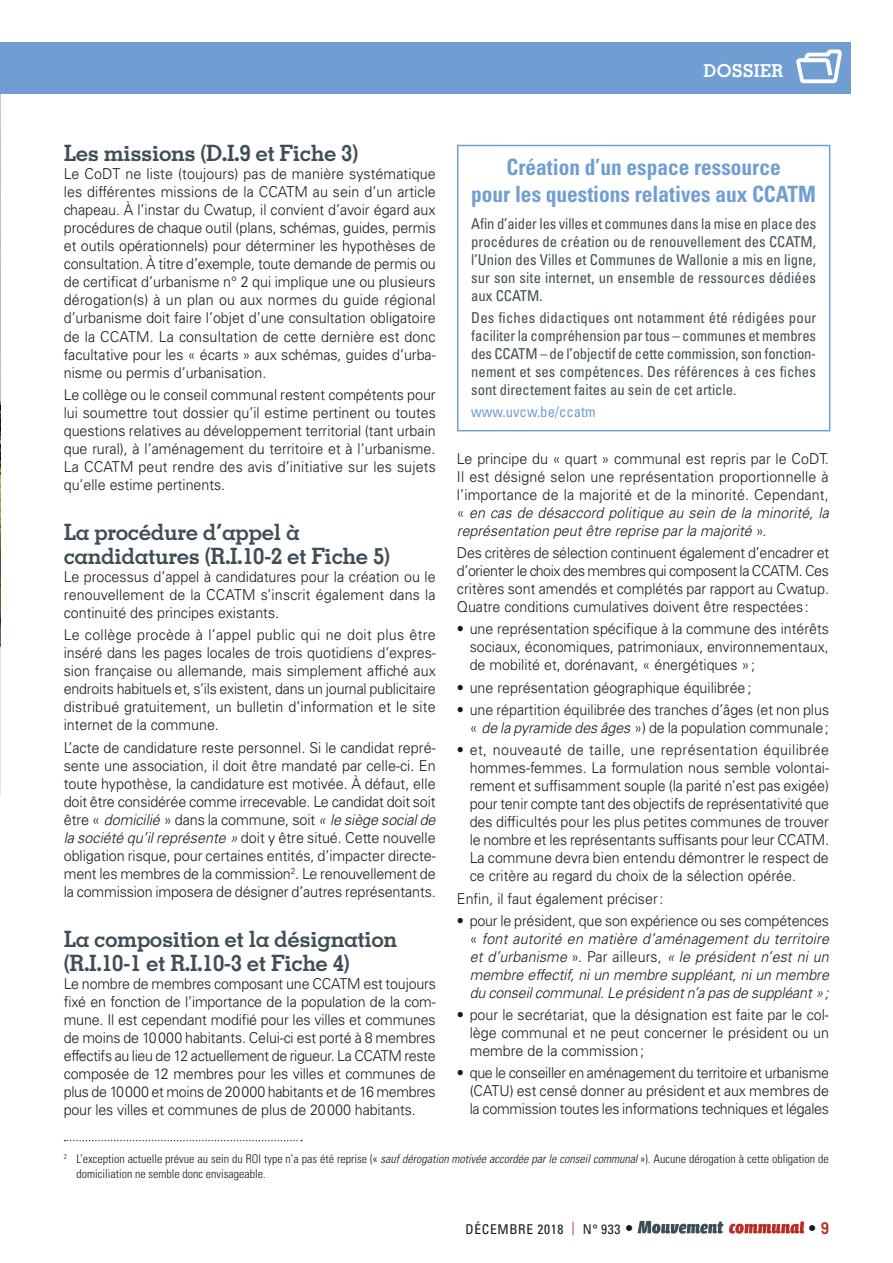
<style>
.page{position:relative;width:893px;height:1263px;background:#fff}
.page>*{position:absolute;margin:0;border:0;box-sizing:border-box;transform-origin:0 0}
.t1{font:700 22.5px/24px "Memphis LT Std";letter-spacing:-.02em;color:#3e4e55}
.t2{font:700 condensed 22.5px/27px "Univers LT Std";color:#709ed3;text-align:center;scale:.95 1}
.t3{font:700 17.85px "Memphis LT Std";letter-spacing:.01em;color:#fff}
.t4{font:700 16.5px "Memphis LT Std";color:#181a18}
.t5{font:300 15px/18px "Univers LT Std";color:#181a18;text-align:justify;scale:.95 1}
.t6{font:300 15px/18px "Univers LT Std";color:#181a18;text-align:justify;scale:.96 1}
.t7{font:condensed 15px/18px "Univers LT Std";letter-spacing:.005em;color:#3e4e55;text-align:justify}
.t8{font:italic 300 15px/18px "Univers LT Std";letter-spacing:-.01em;color:#181a18;text-align:justify;scale:.95 1}
.t9{font:condensed 15px "Univers LT Std";color:#709ed3}
.t10{font:condensed 13.5px "Univers LT Std";letter-spacing:.05em;color:#181a18}
.t11{font:300 condensed 12px/14.2px "Univers LT Std";color:#181a18}
.s1{font-style:italic}
.s2{font-style:normal}
.s3{color:#ba2d25}
.s4{font-family:"Memphis LT Std";font-weight:700;font-stretch:normal;font-size:16.5px}
</style>
<div class="page">
<svg style="left:65px;top:1140px;width:237px;height:1px"></svg>
<div style="left:0;top:43px;width:850px;height:51px;background:#709ed3"></div>
<svg style="left:796px;top:49px;width:46px;height:35px"></svg>
<img style="left:0;top:94px;width:1px;height:308px">
<img style="left:0;top:402px;width:1px;height:244px">
<div style="left:457px;top:145px;width:373px;height:286px;border:2px solid #709ed3"></div>
<svg style="left:637px;top:1221px;width:86px;height:13px"></svg>
<svg style="left:729px;top:1222px;width:75px;height:12px"></svg>
<p class="t3" style="left:703px;top:63px;width:81px">DOSSIER</p>
<h1 class="t1" style="left:64px;top:142px;width:296px">Les missions (D.I.9 et Fiche 3)</h1>
<p class="t5" style="left:64px;top:166px;width:393px">Le CoDT ne liste (toujours) pas de manière systématique les différentes missions de la CCATM au sein d’un article chapeau. À l’instar du Cwatup, il convient d’avoir égard aux procédures de chaque outil (plans, schémas, guides, permis et outils opérationnels) pour déterminer les hypothèses de consultation. À titre d’exemple, toute demande de permis ou de certificat d’urbanisme n° 2 qui implique une ou plusieurs dérogation(s) à un plan ou aux normes du guide régional d’urbanisme doit faire l’objet d’une consultation obligatoire de la CCATM. La consultation de cette dernière est donc facultative pour les « écarts » aux schémas, guides d’urba&shy;nisme ou permis d’urbanisation.</p>
<p class="t5" style="left:64px;top:386px;width:393px">Le collège ou le conseil communal restent compétents pour lui soumettre tout dossier qu’il estime pertinent ou toutes questions relatives au développement territorial (tant urbain que rural), à l’aménagement du territoire et à l’urbanisme.<br>La CCATM peut rendre des avis d’initiative sur les sujets qu’elle estime pertinents.</p>
<h1 class="t1" style="left:64px;top:521px;width:328px">La procédure d’appel à candidatures (R.I.10-2 et Fiche 5)</h1>
<p class="t5" style="left:64px;top:568px;width:393px">Le processus d’appel à candidatures pour la création ou le renouvellement de la CCATM s’inscrit également dans la continuité des principes existants.</p>
<p class="t5" style="left:64px;top:627px;width:393px">Le collège procède à l’appel public qui ne doit plus être inséré dans les pages locales de trois quotidiens d’expres&shy;sion française ou allemande, mais simplement affiché aux endroits habituels et, s’ils existent, dans un journal publicitaire distribué gratuitement, un bulletin d’information et le site internet de la commune.</p>
<p class="t6" style="left:64px;top:739px;width:389px">L’acte de candidature reste personnel. Si le candidat repré&shy;sente une association, il doit être mandaté par celle-ci. En toute hypothèse, la candidature est motivée. À défaut, elle doit être considérée comme irrecevable. Le candidat doit soit être « <span class="s1">domicilié</span> » dans la commune, soit <span class="s1">« le siège social de la société qu’il représente »</span> doit y être situé. Cette nouvelle obligation risque, pour certaines entités, d’impacter directe&shy;ment les membres de la commission<sup>2</sup>. Le renouvellement de la commission imposera de désigner d’autres représentants.</p>
<h1 class="t1" style="left:64px;top:928px;width:335px">La composition et la désignation (R.I.10-1 et R.I.10-3 et Fiche 4)</h1>
<p class="t5" style="left:64px;top:975px;width:393px">Le nombre de membres composant une CCATM est toujours fixé en fonction de l’importance de la population de la com&shy;mune. Il est cependant modifié pour les villes et communes de moins de 10 000 habitants. Celui-ci est porté à 8 membres effectifs au lieu de 12 actuellement de rigueur. La CCATM reste composée de 12 membres pour les villes et communes de plus de 10 000 et moins de 20 000 habitants et de 16 membres pour les villes et communes de plus de 20 000 habitants.</p>
<p class="t11" style="left:77px;top:1153px;width:754px;text-indent:-13px"><sup>2</sup> L’exception actuelle prévue au sein du ROI type n’a pas été reprise (« <span class="s1">sauf dérogation motivée accordée par le conseil communal</span> »). Aucune dérogation à cette obligation de domiciliation ne semble donc envisageable.</p>
<h1 class="t2" style="left:471px;top:155px;width:364px">Création d’un espace ressource<br>pour les questions relatives aux CCATM</h1>
<p class="t7" style="left:471px;top:215px;width:346px">Afin d’aider les villes et communes dans la mise en place des procédures de création ou de renouvellement des CCATM, l’Union des Villes et Communes de Wallonie a mis en ligne, sur son site internet, un ensemble de ressources dédiées aux CCATM.</p>
<p class="t7" style="left:471px;top:309px;width:347px">Des fiches didactiques ont notamment été rédigées pour faciliter la compréhension par tous – communes et membres des CCATM – de l’objectif de cette commission, son fonction&shy;nement et ses compétences. Des références à ces fiches sont directement faites au sein de cet article.</p>
<p class="t9" style="left:471px;top:406px;width:126px">www.uvcw.be/ccatm</p>
<p class="t5" style="left:457px;top:450px;width:393px">Le principe du « quart » communal est repris par le CoDT.<br>Il est désigné selon une représentation proportionnelle à l’importance de la majorité et de la minorité. Cependant, « <span class="s1">en cas de désaccord politique au sein de la minorité, la représentation peut être reprise par la majorité</span> ».</p>
<p class="t5" style="left:457px;top:544px;width:393px">Des critères de sélection continuent également d’encadrer et d’orienter le choix des membres qui composent la CCATM. Ces critères sont amendés et complétés par rapport au Cwatup.<br>Quatre conditions cumulatives doivent être respectées :</p>
<p class="t5" style="left:470px;top:621px;width:380px;text-indent:-13px">• une représentation spécifique à la commune des intérêts sociaux, économiques, patrimoniaux, environnementaux, de mobilité et, dorénavant, « énergétiques » ;</p>
<p class="t5" style="left:457px;top:679px;width:311px">• une représentation géographique équilibrée ;</p>
<p class="t5" style="left:457px;top:701px;width:393px;text-align:right">• une répartition équilibrée des tranches d’âges (et non plus « <span class="s1">de la pyramide des âges</span> ») de la population communale ;</p>
<p class="t5" style="left:470px;top:742px;width:380px;text-indent:-13px">• et, nouveauté de taille, une représentation équilibrée hommes-femmes. La formulation nous semble volontai&shy;rement et suffisamment souple (la parité n’est pas exigée) pour tenir compte tant des objectifs de représentativité que des difficultés pour les plus petites communes de trouver le nombre et les représentants suffisants pour leur CCATM.<br>La commune devra bien entendu démontrer le respect de ce critère au regard du choix de la sélection opérée.</p>
<p class="t5" style="left:457px;top:890px;width:219px">Enfin, il faut également préciser :</p>
<p class="t8" style="left:470px;top:912px;width:380px;text-indent:-13px"><span class="s2">• pour le président, que son expérience ou ses compétences «</span> font autorité en matière d’aménagement du territoire et d’urbanisme <span class="s2">». Par ailleurs,</span> « le président n’est ni un membre effectif, ni un membre suppléant, ni un membre du conseil communal. Le président n’a pas de suppléant » ;</p>
<p class="t5" style="left:470px;top:1007px;width:380px;text-indent:-13px">• pour le secrétariat, que la désignation est faite par le col&shy;lège communal et ne peut concerner le président ou un membre de la commission ;</p>
<p class="t5" style="left:470px;top:1065px;width:380px;text-indent:-13px">• que le conseiller en aménagement du territoire et urbanisme (CATU) est censé donner au président et aux membres de la commission toutes les informations techniques et légales</p>
<p class="t10" style="left:465px;top:1223px;width:169px">DÉCEMBRE 2018 <span class="s3">|</span> N° 933 <span class="s4">•</span></p>
<p class="t4" style="left:808px;top:1221px;width:22px">• <span class="s3">9</span></p>
</div>
